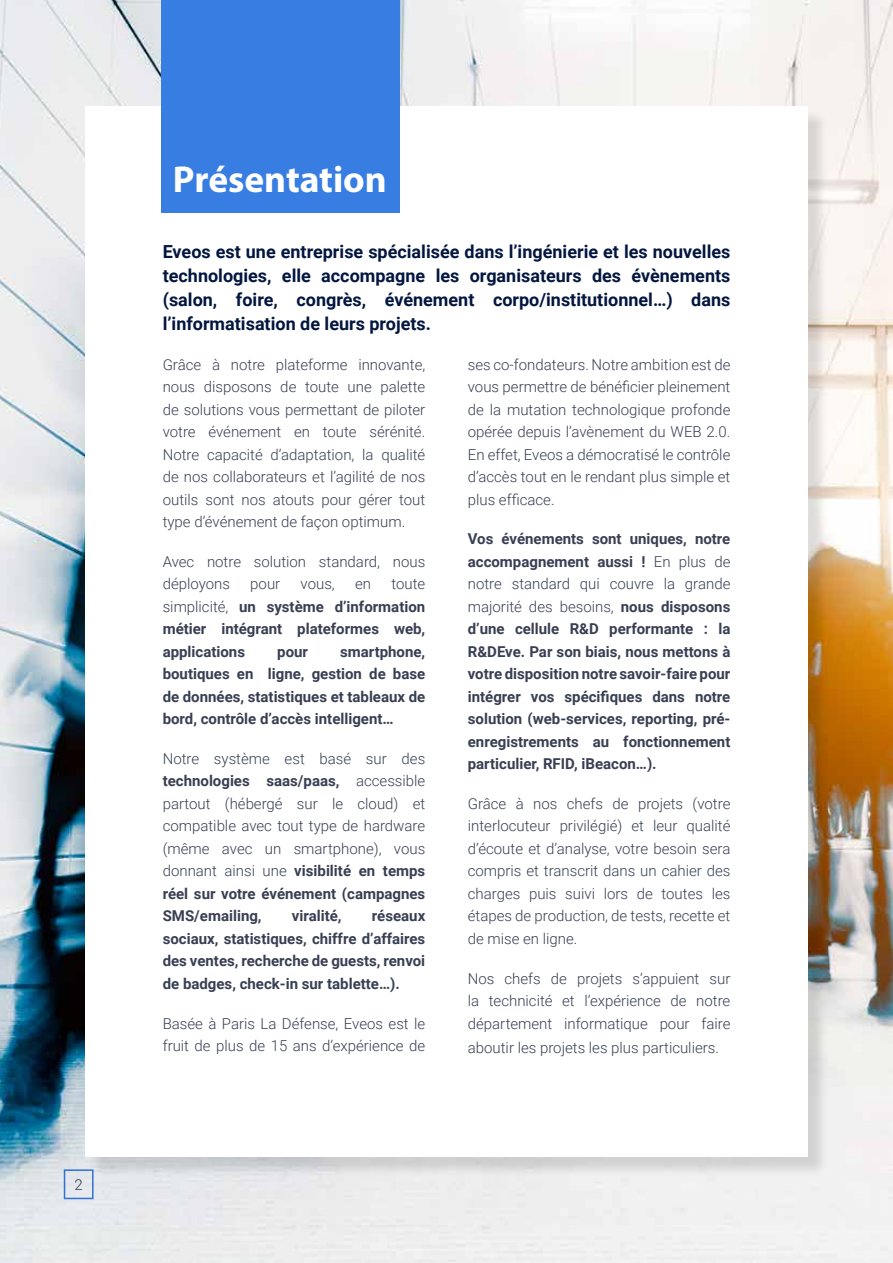
<style>
.page{position:relative;width:893px;height:1263px;background:#fff}
.page>*{position:absolute;margin:0;border:0;box-sizing:border-box;transform-origin:0 0}
.t1{font:700 37.5px "Myriad Pro";color:#fff}
.t2{font:700 18px/24px "Roboto";color:#03163f;text-align:justify}
.t3{font:300 15px/22.5px "Roboto";color:#393f53;text-align:justify}
.t4{font:700 15px/22.5px "Roboto";color:#393f53;text-align:justify}
.s1{font-weight:300}
.s2{font-weight:700}
</style>
<div class="page">
<img style="left:0;top:0;width:893px;height:1263px">
<div style="left:88px;top:109px;width:741px;height:1069px;background:#000;opacity:.13"></div>
<div style="left:85px;top:106px;width:723px;height:1051px;background:#fff"></div>
<div style="left:161px;top:0;width:239px;height:213px;background:#387ee2"></div>
<p class="t3" style="left:75px;top:1173px;width:10px">2</p>
<h1 class="t1" style="left:173px;top:155px;width:215px">Présentation</h1>
<p class="t2" style="left:163px;top:239px;width:569px">Eveos est une entreprise spécialisée dans l’ingénierie et les nouvelles technologies, elle accompagne les organisateurs des évènements (salon, foire, congrès, événement corpo/institutionnel…) dans l’informatisation de leurs projets.</p>
<p class="t3" style="left:163px;top:353px;width:264px">Grâce à notre plateforme innovante, nous disposons de toute une palette de solutions vous permettant de piloter votre événement en toute sérénité.<br>Notre capacité d’adaptation, la qualité de nos collaborateurs et l’agilité de nos outils sont nos atouts pour gérer tout type d’événement de façon optimum.</p>
<p class="t3" style="left:163px;top:550px;width:264px">Avec notre solution standard, nous déployons</p>
<p class="t3" style="left:468px;top:353px;width:264px">ses co-fondateurs. Notre ambition est de vous permettre de bénéficier pleinement de la mutation technologique profonde opérée depuis l’avènement du WEB 2.0.<br>En effet, Eveos a démocratisé le contrôle d’accès tout en le rendant plus simple et plus efficace.</p>
<p class="t4" style="left:468px;top:527px;width:264px">Vos événements sont uniques, notre accompagnement aussi ! <span class="s1">En plus de notre standard qui couvre la grande majorité des besoins,</span> nous disposons d’une cellule R&amp;D performante : la R&amp;DEve. Par son biais, nous mettons à votre disposition notre savoir-faire pour intégrer vos spécifiques dans notre solution (web-services, reporting, pré&shy;enregistrements au fonctionnement particulier, RFID, iBeacon…).</p>
<p class="t3" style="left:468px;top:792px;width:264px">Grâce à nos chefs de projets (votre interlocuteur privilégié) et leur qualité d’écoute et d’analyse, votre besoin sera compris et transcrit dans un cahier des charges puis suivi lors de toutes les étapes de production, de tests, recette et de mise en ligne.</p>
<p class="t3" style="left:468px;top:966px;width:264px">Nos chefs de projets s’appuient sur la technicité et l’expérience de notre département informatique pour faire</p>
<p class="t3" style="left:468px;top:1035px;width:253px">aboutir les projets les plus particuliers.</p>
<p class="t4" style="left:163px;top:572px;width:264px;text-indent:229px"><span class="s1">toute simplicité,</span> un système d’information métier intégrant plateformes web, applications</p>
<p class="t3" style="left:250px;top:572px;width:31px">pour</p>
<p class="t3" style="left:301px;top:572px;width:36px">vous,</p>
<p class="t3" style="left:355px;top:572px;width:17px">en</p>
<p class="t4" style="left:163px;top:640px;width:264px;text-indent:177px">smartphone, boutiques en ligne, gestion de base de données, statistiques et tableaux de bord, contrôle d’accès intelligent…</p>
<p class="t3" style="left:163px;top:747px;width:264px">Notre système est basé sur des <span class="s2">technologies saas/paas,</span> accessible partout (hébergé sur le cloud) et compatible avec tout type de hardware (même avec un smartphone), vous donnant ainsi une <span class="s2">visibilité en temps réel sur votre événement (campagnes SMS/emailing,</span></p>
<p class="t4" style="left:277px;top:640px;width:32px">pour</p>
<p class="t4" style="left:163px;top:904px;width:264px;text-indent:209px">réseaux sociaux, statistiques, chiffre d’affaires des ventes, recherche de guests, renvoi de badges, check-in sur tablette…).</p>
<p class="t3" style="left:163px;top:1011px;width:264px">Basée à Paris La Défense, Eveos est le fruit de plus de 15 ans d’expérience de</p>
<p class="t4" style="left:292px;top:904px;width:51px">viralité,</p>
</div>
